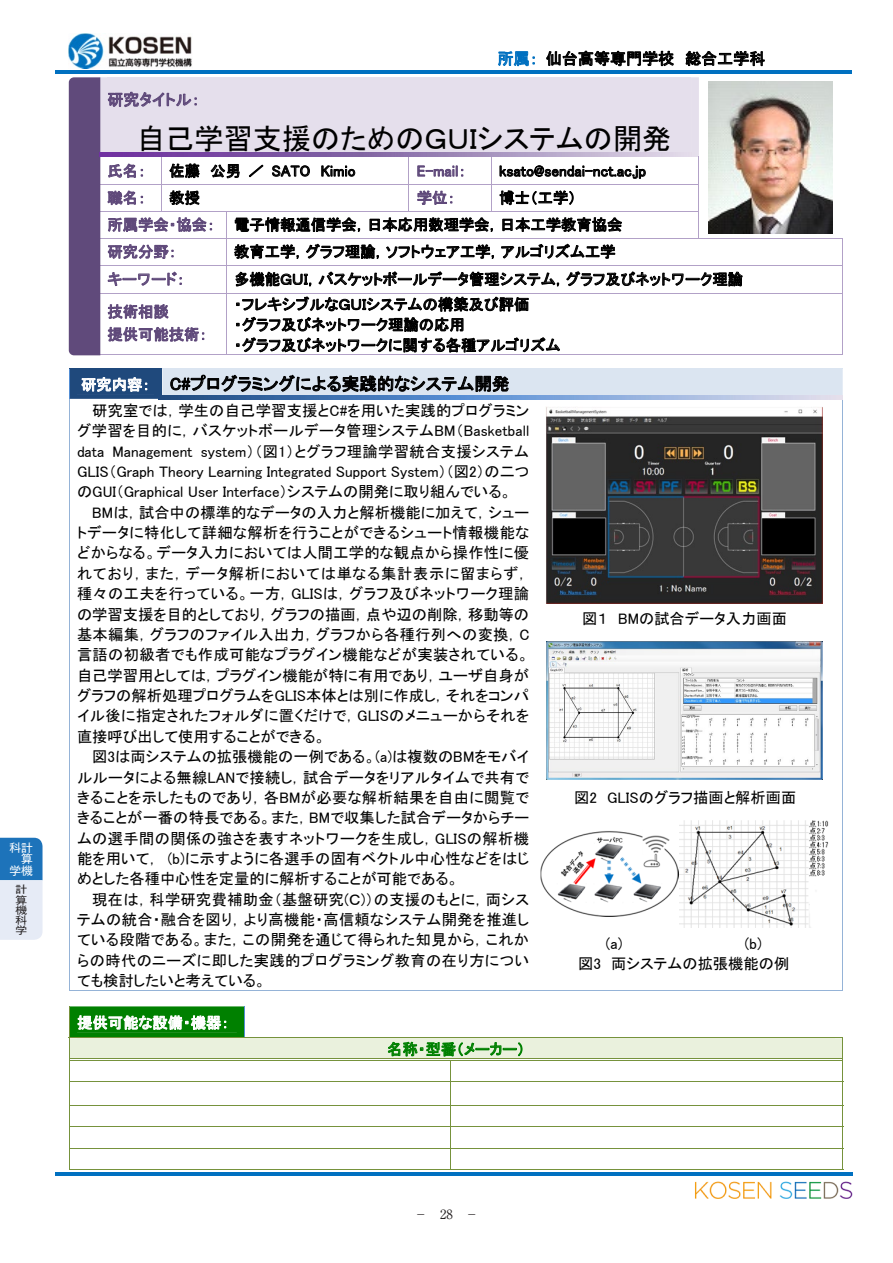
<style>
.page{position:relative;width:893px;height:1263px;background:#fff}
.page>*{position:absolute;margin:0;border:0;box-sizing:border-box;transform-origin:0 0}
.t1{font:29.1px "MS P Gothic";color:#000}
.t2{font:17.4px "MS P Gothic";letter-spacing:.005em;color:#000}
.t3{font:16.05px "MS P Gothic";letter-spacing:.005em;color:#000}
.t4{font:16.05px "MS P Gothic";letter-spacing:.005em;color:#5f497a}
.t5{font:15.3px/20.4px "MS P Gothic";letter-spacing:.005em;color:#000}
.t6{font:15.3px "MS P Gothic";letter-spacing:.025em;color:#000}
.t7{font:15.3px/22.6px "MS P Gothic";letter-spacing:.005em;color:#5f497a}
.t8{font:15.3px "MS P Gothic";letter-spacing:.045em;color:#000}
.t9{font:15.3px "MS P Gothic";letter-spacing:.03em;color:#000}
.t10{font:15.3px "MS P Gothic";letter-spacing:.005em;color:#fff}
.t11{font:15.3px "MS P Gothic";letter-spacing:.005em;color:#008000}
.t12{font:12.75px "Ryumin Pr 6";color:#231f20}
.t13{font:11.4px/22.6px "Gothic MB101 Pr 6";color:#fff}
.t14{font:10.2px/10.2px "Gothic MB101 Pr 6";color:#231f20;text-align:justify;scale:1.15 1}
.s1{color:#0070c0}
.s2{font-size:15.3px;color:#fff}
</style>
<div class="page">
<img style="left:695px;top:1181px;width:158px;height:18px">
<hr style="left:55px;top:71px;width:797px;height:3px;background:#0070c0">
<hr style="left:55px;top:1173px;width:797px;height:3px;background:#0070c0">
<svg style="left:69px;top:368px;width:774px;height:31px;background:#b2becd"></svg>
<hr style="left:69px;top:399px;width:1px;height:592px;background:#95b3d7">
<hr style="left:69px;top:990px;width:773px;height:1px;background:#95b3d7">
<hr style="left:842px;top:399px;width:1px;height:592px;background:#95b3d7">
<svg style="left:498px;top:51px;width:36px;height:15px"></svg>
<svg style="left:546px;top:51px;width:128px;height:15px"></svg>
<svg style="left:686px;top:51px;width:79px;height:15px"></svg>
<svg style="left:100px;top:77px;width:599px;height:79px"></svg>
<div style="left:107px;top:77px;width:584px;height:35px;background:#e5dfec"></div>
<svg style="left:108px;top:92px;width:88px;height:15px"></svg>
<div style="left:107px;top:112px;width:584px;height:44px;background:#e5dfec"></div>
<img style="left:709px;top:82px;width:123px;height:151px">
<svg style="left:108px;top:164px;width:35px;height:14px"></svg>
<svg style="left:169px;top:164px;width:31px;height:14px"></svg>
<svg style="left:211px;top:164px;width:29px;height:14px"></svg>
<svg style="left:249px;top:165px;width:14px;height:12px"></svg>
<svg style="left:272px;top:166px;width:38px;height:11px"></svg>
<svg style="left:321px;top:166px;width:34px;height:11px"></svg>
<svg style="left:417px;top:166px;width:46px;height:11px"></svg>
<svg style="left:500px;top:166px;width:146px;height:13px"></svg>
<hr style="left:99px;top:156px;width:599px;height:1px;background:#c6d9f1">
<svg style="left:108px;top:191px;width:35px;height:14px"></svg>
<svg style="left:169px;top:191px;width:30px;height:14px"></svg>
<svg style="left:417px;top:190px;width:35px;height:15px"></svg>
<svg style="left:500px;top:190px;width:73px;height:15px"></svg>
<hr style="left:99px;top:184px;width:600px;height:1px;background:#b2a1c7">
<svg style="left:161px;top:157px;width:1px;height:54px"></svg>
<svg style="left:491px;top:157px;width:1px;height:54px"></svg>
<svg style="left:235px;top:217px;width:125px;height:15px"></svg>
<svg style="left:370px;top:217px;width:123px;height:15px"></svg>
<hr style="left:99px;top:211px;width:600px;height:1px;background:#b2a1c7">
<svg style="left:698px;top:156px;width:1px;height:82px"></svg>
<svg style="left:108px;top:217px;width:104px;height:42px"></svg>
<svg style="left:234px;top:244px;width:65px;height:15px"></svg>
<svg style="left:306px;top:244px;width:73px;height:15px"></svg>
<svg style="left:386px;top:244px;width:108px;height:15px"></svg>
<svg style="left:501px;top:217px;width:121px;height:42px"></svg>
<hr style="left:99px;top:238px;width:743px;height:1px;background:#b2a1c7">
<svg style="left:108px;top:272px;width:74px;height:14px"></svg>
<svg style="left:235px;top:272px;width:76px;height:14px"></svg>
<svg style="left:318px;top:271px;width:241px;height:15px"></svg>
<svg style="left:566px;top:271px;width:177px;height:15px"></svg>
<hr style="left:99px;top:265px;width:128px;height:1px;background:#b2a1c7">
<hr style="left:227px;top:265px;width:615px;height:1px;background:#b2a1c7">
<svg style="left:226px;top:212px;width:1px;height:81px"></svg>
<svg style="left:108px;top:304px;width:61px;height:15px"></svg>
<svg style="left:108px;top:327px;width:96px;height:14px"></svg>
<svg style="left:236px;top:296px;width:324px;height:56px"></svg>
<hr style="left:99px;top:293px;width:128px;height:1px;background:#b2a1c7">
<hr style="left:227px;top:293px;width:615px;height:1px;background:#b2a1c7">
<svg style="left:842px;top:238px;width:1px;height:55px"></svg>
<hr style="left:99px;top:355px;width:127px;height:1px;background:#b2a1c7">
<hr style="left:226px;top:293px;width:1px;height:62px;background:#b2a1c7">
<hr style="left:227px;top:355px;width:615px;height:1px;background:#b2a1c7">
<hr style="left:842px;top:293px;width:1px;height:62px;background:#b2a1c7">
<div style="left:69px;top:77px;width:31px;height:278px;background:#604a7b"></div>
<img style="left:100px;top:152px;width:598px;height:4px">
<img style="left:159px;top:395px;width:683px;height:4px">
<img style="left:68px;top:34px;width:124px;height:35px">
<svg style="left:69px;top:1006px;width:774px;height:163px"></svg>
<hr style="left:69px;top:1169px;width:774px;height:1px;background:#76923c">
<img style="left:546px;top:407px;width:276px;height:196px">
<img style="left:546px;top:641px;width:276px;height:138px">
<img style="left:679px;top:820px;width:150px;height:107px">
<img style="left:540px;top:831px;width:139px;height:86px">
<svg style="left:0;top:838px;width:43px;height:102px;background:#95badd"></svg>
<p class="t13" style="left:10px;top:835px;width:25px">科計学機</p>
<p class="t13" style="left:21px;top:847px;width:13px">算</p>
<p class="t14" style="left:15px;top:884px;width:11px">計算機科学</p>
<p class="t3" style="left:498px;top:50px;width:269px"><span class="s1">所属：</span>仙台高等専門学校 総合工学科</p>
<p class="t4" style="left:107px;top:91px;width:94px">研究タイトル：</p>
<p class="t1" style="left:136px;top:124px;width:536px">自己学習支援のためのＧＵＩシステムの開発</p>
<p class="t7" style="left:107px;top:159px;width:40px">氏名：</p>
<p class="t5" style="left:169px;top:161px;width:188px">佐藤 公男／ SATO Kimio</p>
<p class="t7" style="left:417px;top:159px;width:51px">E-mail：</p>
<p class="t5" style="left:499px;top:161px;width:148px">ksato@sendai-nct.ac.jp</p>
<p class="t7" style="left:107px;top:186px;width:40px">職名：</p>
<p class="t5" style="left:169px;top:188px;width:32px">教授</p>
<p class="t7" style="left:417px;top:186px;width:40px">学位：</p>
<p class="t5" style="left:499px;top:188px;width:78px">博士（工学）</p>
<p class="t7" style="left:107px;top:213px;width:109px">所属学会・協会：</p>
<p class="t5" style="left:234px;top:214px;width:390px">電子情報通信学会，日本応用数理学会，日本工学教育協会</p>
<p class="t7" style="left:107px;top:240px;width:70px">研究分野：</p>
<p class="t5" style="left:234px;top:241px;width:383px">教育工学，グラフ理論，ソフトウェア工学，アルゴリズム工学</p>
<p class="t7" style="left:107px;top:268px;width:79px">キーワード：</p>
<p class="t5" style="left:234px;top:269px;width:510px">多機能ＧＵＩ，バスケットボールデータ管理システム，グラフ及びネットワーク理論</p>
<p class="t7" style="left:107px;top:300px;width:101px">技術相談<br>提供可能技術：</p>
<p class="t5" style="left:234px;top:294px;width:328px">・フレキシブルなＧＵＩシステムの構築及び評価<br>・グラフ及びネットワーク理論の応用<br>・グラフ及びネットワークに関する各種アルゴリズム</p>
<p class="t2" style="left:81px;top:375px;width:430px"><span class="s2">研究内容：</span> C#プログラミングによる実践的なシステム開発</p>
<p class="t5" style="left:92px;top:400px;width:439px">研究室では，学生の自己学習支援とC#を用いた実践的プログラミン</p>
<p class="t5" style="left:77px;top:421px;width:454px">グ学習を目的に，バスケットボールデータ管理システムBM（Basketball</p>
<p class="t5" style="left:77px;top:441px;width:454px">data Management system）（図1）とグラフ理論学習統合支援システム</p>
<p class="t5" style="left:77px;top:461px;width:454px">GLIS（Graph Theory Learning Integrated Support System）（図2）の二つ</p>
<p class="t5" style="left:77px;top:482px;width:436px">のGUI（Graphical User Interface）システムの開発に取り組んでいる。</p>
<p class="t5" style="left:92px;top:502px;width:438px">BMは，試合中の標準的なデータの入力と解析機能に加えて，シュー</p>
<p class="t6" style="left:77px;top:525px;width:454px">トデータに特化して詳細な解析を行うことができるシュート情報機能な</p>
<p class="t5" style="left:77px;top:543px;width:454px">どからなる。データ入力においては人間工学的な観点から操作性に優</p>
<p class="t8" style="left:77px;top:566px;width:454px">れており，また，データ解析においては単なる集計表示に留まらず，</p>
<p class="t5" style="left:77px;top:583px;width:454px">種々の工夫を行っている。一方，GLISは，グラフ及びネットワーク理論</p>
<p class="t5" style="left:77px;top:604px;width:454px">の学習支援を目的としており，グラフの描画，点や辺の削除，移動等の</p>
<p class="t5" style="left:77px;top:624px;width:454px">基本編集，グラフのファイル入出力，グラフから各種行列への変換，C</p>
<p class="t6" style="left:77px;top:647px;width:454px">言語の初級者でも作成可能なプラグイン機能などが実装されている。</p>
<p class="t5" style="left:77px;top:665px;width:453px">自己学習用としては，プラグイン機能が特に有用であり，ユーザ自身が</p>
<p class="t5" style="left:77px;top:685px;width:454px">グラフの解析処理プログラムをGLIS本体とは別に作成し，それをコンパ</p>
<p class="t5" style="left:77px;top:706px;width:454px">イル後に指定されたフォルダに置くだけで，GLISのメニューからそれを</p>
<p class="t5" style="left:77px;top:726px;width:250px">直接呼び出して使用することができる。</p>
<p class="t5" style="left:92px;top:746px;width:438px">図3は両システムの拡張機能の一例である。(a)は複数のBMをモバイ</p>
<p class="t5" style="left:77px;top:767px;width:454px">ルルータによる無線LANで接続し，試合データをリアルタイムで共有で</p>
<p class="t6" style="left:77px;top:790px;width:454px">きることを示したものであり，各BMが必要な解析結果を自由に閲覧で</p>
<p class="t5" style="left:77px;top:807px;width:454px">きることが一番の特長である。また，BMで収集した試合データからチー</p>
<p class="t6" style="left:77px;top:830px;width:454px">ムの選手間の関係の強さを表すネットワークを生成し，GLISの解析機</p>
<p class="t5" style="left:77px;top:848px;width:454px">能を用いて， (b)に示すように各選手の固有ベクトル中心性などをはじ</p>
<p class="t5" style="left:77px;top:869px;width:383px">めとした各種中心性を定量的に解析することが可能である。</p>
<p class="t5" style="left:92px;top:889px;width:438px">現在は，科学研究費補助金（基盤研究(Ｃ)）の支援のもとに，両シス</p>
<p class="t6" style="left:77px;top:912px;width:454px">テムの統合・融合を図り，より高機能・高信頼なシステム開発を推進し</p>
<p class="t6" style="left:77px;top:932px;width:454px">ている段階である。また，この開発を通じて得られた知見から，これか</p>
<p class="t9" style="left:77px;top:953px;width:454px">らの時代のニーズに即した実践的プログラミング教育の在り方につい</p>
<p class="t5" style="left:77px;top:970px;width:191px">ても検討したいと考えている。</p>
<p class="t10" style="left:77px;top:1015px;width:153px">提供可能な設備・機器：</p>
<p class="t11" style="left:387px;top:1041px;width:139px">名称・型番（メーカー）</p>
<p class="t5" style="left:582px;top:608px;width:206px">図１ BMの試合データ入力画面</p>
<p class="t5" style="left:574px;top:787px;width:224px">図2 GLISのグラフ描画と解析画面</p>
<p class="t5" style="left:578px;top:934px;width:213px;line-height:19.8px;text-indent:167px">(b)<br>図3 両システムの拡張機能の例</p>
<p class="t5" style="left:606px;top:934px;width:18px">(a)</p>
<p class="t12" style="left:415px;top:1204px;width:65px">－　28　－</p>
</div>
